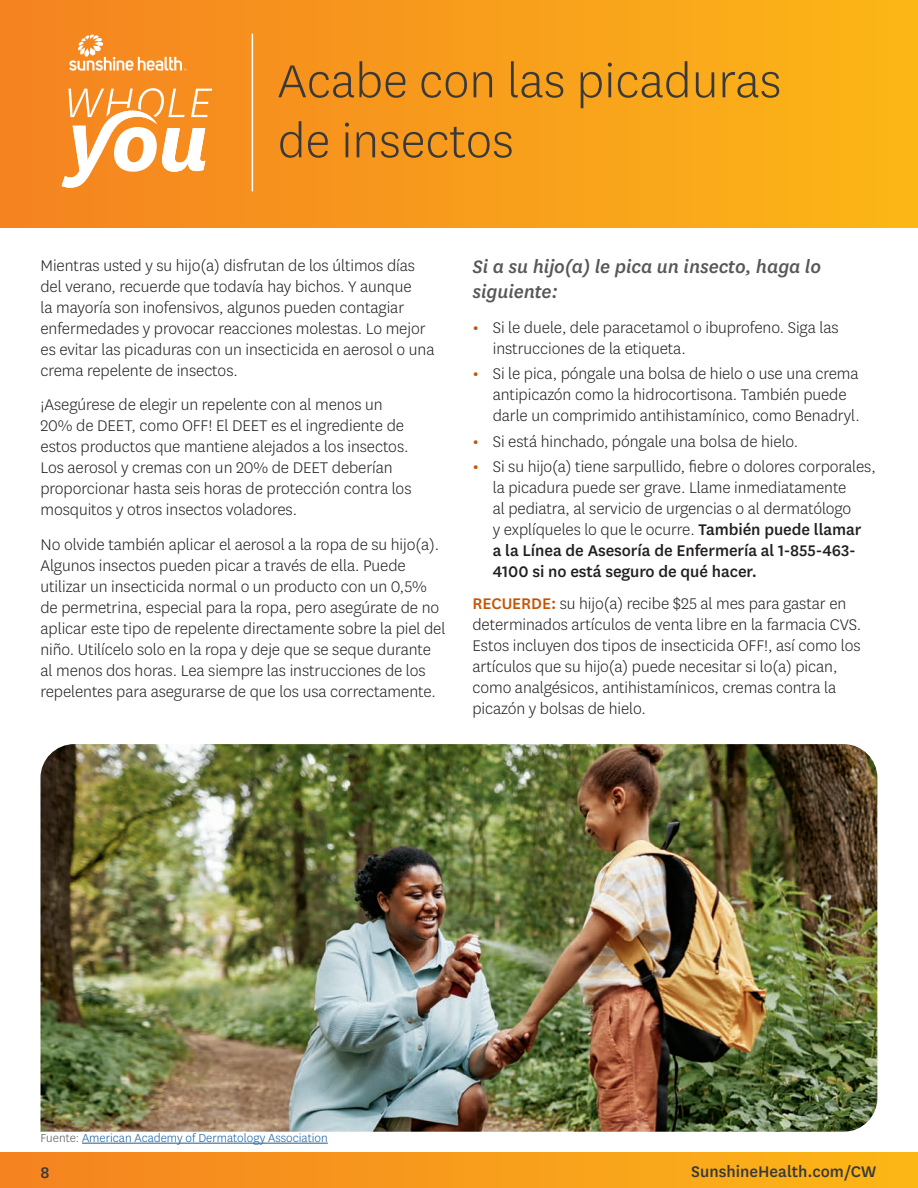
<style>
.page{position:relative;width:918px;height:1188px;background:#fff}
.page>*{position:absolute;margin:0;border:0;box-sizing:border-box;transform-origin:0 0}
.t1{font:300 54px/60px "Centene Sans";color:#393939}
.t2{font:italic 500 21px/25.5px "Centene Sans";letter-spacing:-.005em;color:#57585a}
.t3{font:300 18px/21px "Centene Sans";letter-spacing:-.005em;color:#231f20}
.t4{font:500 18px "Centene Sans";color:#393939}
.t5{font:300 13.5px "Centene Sans";color:#175d9e}
.s1{font-weight:500;font-size:19.5px;color:#c65300}
.s2{font-weight:500}
.s3{font-weight:500;color:#c65300}
.s4{color:#57585a}
</style>
<div class="page">
<div style="left:0;top:1153px;width:918px;height:35px;background:linear-gradient(to right,#f48221,#fbb617)"></div>
<div style="left:0;top:0;width:918px;height:228px;background:linear-gradient(to right,#f48221,#fbb617)"></div>
<svg style="left:62px;top:88px;width:150px;height:100px"></svg>
<hr style="left:252px;top:34px;width:1px;height:157px;background:#fff">
<svg style="left:69px;top:35px;width:117px;height:36px;background:#f7a14c"></svg>
<img style="left:41px;top:744px;width:836px;height:388px">
<hr style="left:82px;top:1143px;width:246px;height:1px;background:#175d9e">
<h2 class="t1" style="left:278px;top:49px;width:505px">Acabe con las picaduras de insectos</h2>
<p class="t3" style="left:41px;top:254px;width:396px">Mientras usted y su hijo(a) disfrutan de los últimos días del verano, recuerde que todavía hay bichos. Y aunque<br>la mayoría son inofensivos, algunos pueden contagiar enfermedades y provocar reacciones molestas. Lo mejor es evitar las picaduras con un insecticida en aerosol o una crema repelente de insectos.</p>
<p class="t3" style="left:41px;top:394px;width:373px">¡Asegúrese de elegir un repelente con al menos un 20% de DEET, como OFF! El DEET es el ingrediente de estos productos que mantiene alejados a los insectos.<br>Los aerosol y cremas con un 20% de DEET deberían proporcionar hasta seis horas de protección contra los mosquitos y otros insectos voladores.</p>
<p class="t3" style="left:41px;top:533px;width:407px">No olvide también aplicar el aerosol a la ropa de su hijo(a).<br>Algunos insectos pueden picar a través de ella. Puede utilizar un insecticida normal o un producto con un 0,5% de permetrina, especial para la ropa, pero asegúrate de no aplicar este tipo de repelente directamente sobre la piel del niño. Utilícelo solo en la ropa y deje que se seque durante al menos dos horas. Lea siempre las instrucciones de los repelentes para asegurarse de que los usa correctamente.</p>
<h3 class="t2" style="left:472px;top:253px;width:350px">Si a su hijo(a) le pica un insecto, haga lo siguiente:</h3>
<p class="t3" style="left:493px;top:316px;width:347px;text-indent:-20px"><span class="s1">•</span> Si le duele, dele paracetamol o ibuprofeno. Siga las instrucciones de la etiqueta.</p>
<p class="t3" style="left:493px;top:363px;width:369px;text-indent:-20px"><span class="s1">•</span> Si le pica, póngale una bolsa de hielo o use una crema antipicazón como la hidrocortisona. También puede darle un comprimido antihistamínico, como Benadryl.</p>
<p class="t3" style="left:472px;top:430px;width:327px"><span class="s1">•</span> Si está hinchado, póngale una bolsa de hielo.</p>
<p class="t3" style="left:493px;top:455px;width:385px;text-indent:-20px"><span class="s1">•</span> Si su hijo(a) tiene sarpullido, fiebre o dolores corporales, la picadura puede ser grave. Llame inmediatamente<br>al pediatra, al servicio de urgencias o al dermatólogo<br>y explíqueles lo que le ocurre. <span class="s2">También puede llamar<br>a la Línea de Asesoría de Enfermería al 1-855-463- 4100 si no está seguro de qué hacer.</span></p>
<p class="t3" style="left:472px;top:593px;width:390px"><span class="s3">RECUERDE:</span> su hijo(a) recibe $25 al mes para gastar en determinados artículos de venta libre en la farmacia CVS.<br>Estos incluyen dos tipos de insecticida OFF!, así como los artículos que su hijo(a) puede necesitar si lo(a) pican, como analgésicos, antihistamínicos, cremas contra la picazón y bolsas de hielo.</p>
<p class="t5" style="left:41px;top:1129px;width:289px"><span class="s4">Fuente:</span> American Academy of Dermatology Association</p>
<p class="t4" style="left:40px;top:1160px;width:11px">8</p>
<p class="t4" style="left:691px;top:1159px;width:187px">SunshineHealth.com/CW</p>
</div>
